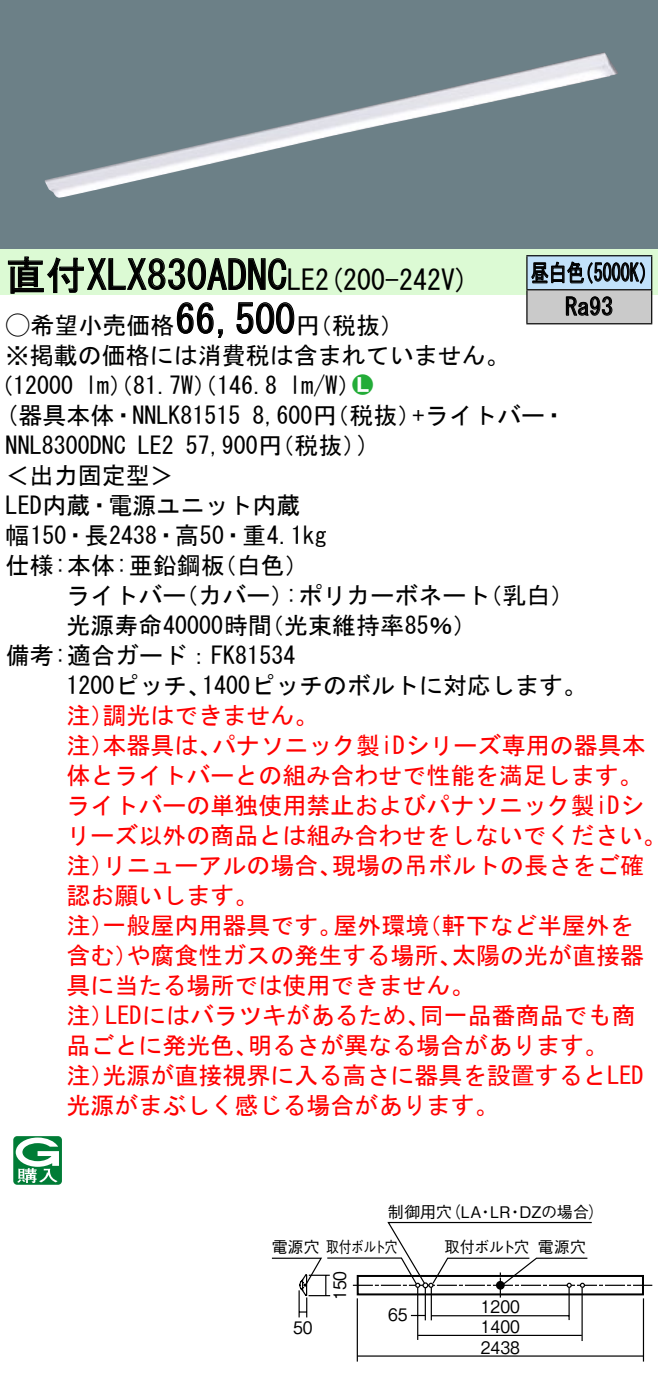
<style>
.page{position:relative;width:658px;height:1382px;background:#fff}
.page>*{position:absolute;margin:0;border:0;box-sizing:border-box;transform-origin:0 0}
.t1{font:40px "MS Gothic";color:#000}
.t2{font:28px "MS Gothic";color:#000}
.t3{font:24px/30px "MS Gothic";color:#f00}
.t4{font:24px/30.4px "MS Gothic";color:#000}
.t5{font:24px/34px "MS Gothic";color:#000;scale:.75 1}
.t6{font:24px "Ford Classification 1";color:#23ac38}
.t7{font:17.2px "Gothic BBB Pro Medium 90 pv RKSJ H";color:#000;scale:.9 1}
.t8{font:16px "Gothic BBB Pro Medium 90 pv RKSJ H";letter-spacing:-.01em;color:#000}
.t9{font:16px "Gothic BBB Pro Medium 90 pv RKSJ H";letter-spacing:-.01em;color:#000;scale:.95 1}
.s1{font-size:28px}
.s2{font-family:"Ford Classification 1"}
.s3{color:#fff}
</style>
<div class="page">
<div style="left:0;top:0;width:658px;height:249px;background:#6c8087"></div>
<img style="left:45px;top:52px;width:573px;height:146px">
<div style="left:0;top:249px;width:658px;height:46px;background:#dcfad4"></div>
<svg style="left:7px;top:256px;width:280px;height:38px"></svg>
<svg style="left:176px;top:302px;width:47px;height:36px"></svg>
<svg style="left:236px;top:302px;width:59px;height:32px"></svg>
<svg style="left:13px;top:1136px;width:49px;height:49px"></svg>
<div style="left:527px;top:256px;width:124px;height:34px;background:#c1e1fa"></div>
<div style="left:527px;top:290px;width:124px;height:34px;background:#cacaca"></div>
<hr style="left:526px;top:255px;width:126px;height:1px;background:#000">
<hr style="left:526px;top:256px;width:1px;height:33px;background:#000">
<hr style="left:651px;top:256px;width:1px;height:33px;background:#000">
<hr style="left:526px;top:289px;width:126px;height:1px;background:#000">
<hr style="left:526px;top:290px;width:1px;height:33px;background:#000">
<hr style="left:651px;top:290px;width:1px;height:33px;background:#000">
<hr style="left:526px;top:323px;width:126px;height:1px;background:#000">
<svg style="left:531px;top:261px;width:114px;height:23px"></svg>
<svg style="left:565px;top:296px;width:47px;height:20px"></svg>
<hr style="left:430px;top:1287px;width:2px;height:33px;background:#000">
<hr style="left:424px;top:1287px;width:2px;height:33px;background:#000">
<hr style="left:568px;top:1285px;width:1px;height:35px;background:#000">
<hr style="left:417px;top:1287px;width:1px;height:53px;background:#000">
<hr style="left:356px;top:1298px;width:2px;height:63px;background:#000">
<hr style="left:642px;top:1298px;width:2px;height:63px;background:#000">
<hr style="left:418px;top:1335px;width:163px;height:1px;background:#000">
<hr style="left:357px;top:1355px;width:286px;height:2px;background:#000">
<hr style="left:581px;top:1288px;width:1px;height:53px;background:#000">
<svg style="left:272px;top:1221px;width:380px;height:96px"></svg>
<h1 class="t1" style="left:6px;top:255px;width:311px">直付XLX830ADNC<span class="s1">LE</span></h1>
<p class="t4" style="left:296px;top:310px;width:109px">（円税抜(</p>
<p class="t2" style="left:315px;top:265px;width:155px">(2 200-242 (V</p>
<h1 class="t1" style="left:175px;top:299px;width:121px">66,500</h1>
<p class="t4" style="left:6px;top:310px;width:505px"><span class="s2">A</span>希望小売価格<br>※掲載の価格には消費税は含まれていません。</p>
<p class="t6" style="left:352px;top:372px;width:22px">2<span class="s3">7</span></p>
<p class="t4" style="left:289px;top:370px;width:73px">l m (W/</p>
<p class="t4" style="left:-11px;top:370px;width:85px">（12000</p>
<p class="t4" style="left:85px;top:370px;width:193px">lm）（81.7 ）（W 146.8</p>
<p class="t5" style="left:565px;top:256px;width:65px;text-indent:-34px">昼白色<br>Ra93</p>
<p class="t5" style="left:575px;top:256px;width:109px">（5000 (K</p>
<p class="t4" style="left:6px;top:400px;width:236px">(器具本体・NNLK81515</p>
<p class="t4" style="left:412px;top:400px;width:155px">+ライトバー・</p>
<p class="t4" style="left:252px;top:400px;width:170px">8,600 （円税抜）</p>
<p class="t4" style="left:186px;top:430px;width:182px">57,900 （円税抜(</p>
<p class="t4" style="left:6px;top:430px;width:121px">NNL8300DNC</p>
<p class="t4" style="left:6px;top:460px;width:169px">＜出力固定型&lt;</p>
<p class="t4" style="left:6px;top:490px;width:296px">LED内蔵・電源ユニット内蔵</p>
<p class="t4" style="left:6px;top:520px;width:322px">幅150・長2438・高50・重4.1kg</p>
<p class="t4" style="left:213px;top:550px;width:98px">（白色(</p>
<p class="t4" style="left:138px;top:430px;width:37px">LE2</p>
<p class="t4" style="left:6px;top:550px;width:220px">仕様:本体:亜鉛鋼板</p>
<p class="t4" style="left:357px;top:430px;width:13px">(</p>
<p class="t4" style="left:66px;top:580px;width:121px">ライトバー</p>
<p class="t4" style="left:174px;top:580px;width:121px">（カバー）</p>
<p class="t4" style="left:285px;top:580px;width:206px">:ポリカーボネート</p>
<p class="t4" style="left:478px;top:580px;width:97px">（乳白(</p>
<p class="t4" style="left:66px;top:610px;width:207px">光源寿命40000時間</p>
<p class="t4" style="left:6px;top:640px;width:291px">備考:適合ガード：FK81534</p>
<p class="t4" style="left:202px;top:670px;width:386px">1400ピッチのボルトに対応します。</p>
<p class="t4" style="left:260px;top:610px;width:218px">（光束維持率85％(</p>
<p class="t4" style="left:66px;top:670px;width:146px">1200ピッチ、</p>
<p class="t3" style="left:102px;top:700px;width:217px">調光はできません。</p>
<p class="t3" style="left:66px;top:700px;width:49px">注）</p>
<p class="t3" style="left:212px;top:730px;width:435px">パナソニック製iDシリーズ専用の器具本</p>
<p class="t3" style="left:66px;top:730px;width:49px">注）</p>
<p class="t3" style="left:66px;top:760px;width:577px">体とライトバーとの組み合わせで性能を満足します。</p>
<p class="t3" style="left:66px;top:790px;width:579px">ライトバーの単独使用禁止およびパナソニック製iDシ</p>
<p class="t3" style="left:66px;top:820px;width:601px">リーズ以外の商品とは組み合わせをしないでください。</p>
<p class="t3" style="left:332px;top:850px;width:314px">現場の吊ボルトの長さをご確</p>
<p class="t3" style="left:102px;top:730px;width:121px">本器具は、</p>
<p class="t3" style="left:66px;top:850px;width:193px">注）<br>認お願いします。</p>
<p class="t3" style="left:102px;top:850px;width:241px">リニューアルの場合、</p>
<p class="t3" style="left:102px;top:910px;width:241px">一般屋内用器具です。</p>
<p class="t3" style="left:333px;top:910px;width:97px">屋外環境</p>
<p class="t3" style="left:417px;top:910px;width:217px">（軒下など半屋外を</p>
<p class="t3" style="left:66px;top:910px;width:49px">注）</p>
<p class="t3" style="left:126px;top:940px;width:337px">や腐食性ガスの発生する場所、</p>
<p class="t3" style="left:452px;top:940px;width:194px">太陽の光が直接器</p>
<p class="t3" style="left:66px;top:940px;width:73px">含む）</p>
<p class="t3" style="left:66px;top:970px;width:409px">具に当たる場所では使用できません。</p>
<p class="t3" style="left:420px;top:1000px;width:217px">同一品番商品でも商</p>
<p class="t3" style="left:105px;top:1000px;width:326px">LEDにはバラツキがあるため、</p>
<p class="t3" style="left:66px;top:1000px;width:49px">注）</p>
<p class="t3" style="left:102px;top:1030px;width:542px;text-indent:-36px">品ごとに発光色、<br>光源が直接視界に入る高さに器具を設置するとLED</p>
<p class="t3" style="left:248px;top:1030px;width:362px">明るさが異なる場合があります。</p>
<p class="t3" style="left:66px;top:1060px;width:433px">注）<br>光源がまぶしく感じる場合があります。</p>
<p class="t8" style="left:445px;top:1199px;width:38px">（LA</p>
<p class="t8" style="left:519px;top:1199px;width:86px">DZの場合(</p>
<p class="t8" style="left:388px;top:1199px;width:65px">制御用穴</p>
<p class="t8" style="left:490px;top:1199px;width:22px">LR</p>
<p class="t8" style="left:477px;top:1199px;width:17px">・</p>
<p class="t8" style="left:507px;top:1199px;width:17px">・</p>
<p class="t8" style="left:272px;top:1234px;width:127px">電源穴取付ボルト穴</p>
<p class="t7" style="left:293px;top:1313px;width:23px">50</p>
<p class="t7" style="left:326px;top:1300px;width:34px;rotate:-90deg">150</p>
<p class="t7" style="left:388px;top:1300px;width:23px">65</p>
<p class="t9" style="left:444px;top:1234px;width:91px">取付ボルト穴</p>
<p class="t8" style="left:538px;top:1234px;width:50px">電源穴</p>
<p class="t7" style="left:481px;top:1293px;width:45px">1200</p>
<p class="t7" style="left:481px;top:1333px;width:45px">2438</p>
<p class="t7" style="left:481px;top:1312px;width:45px">1400</p>
</div>
